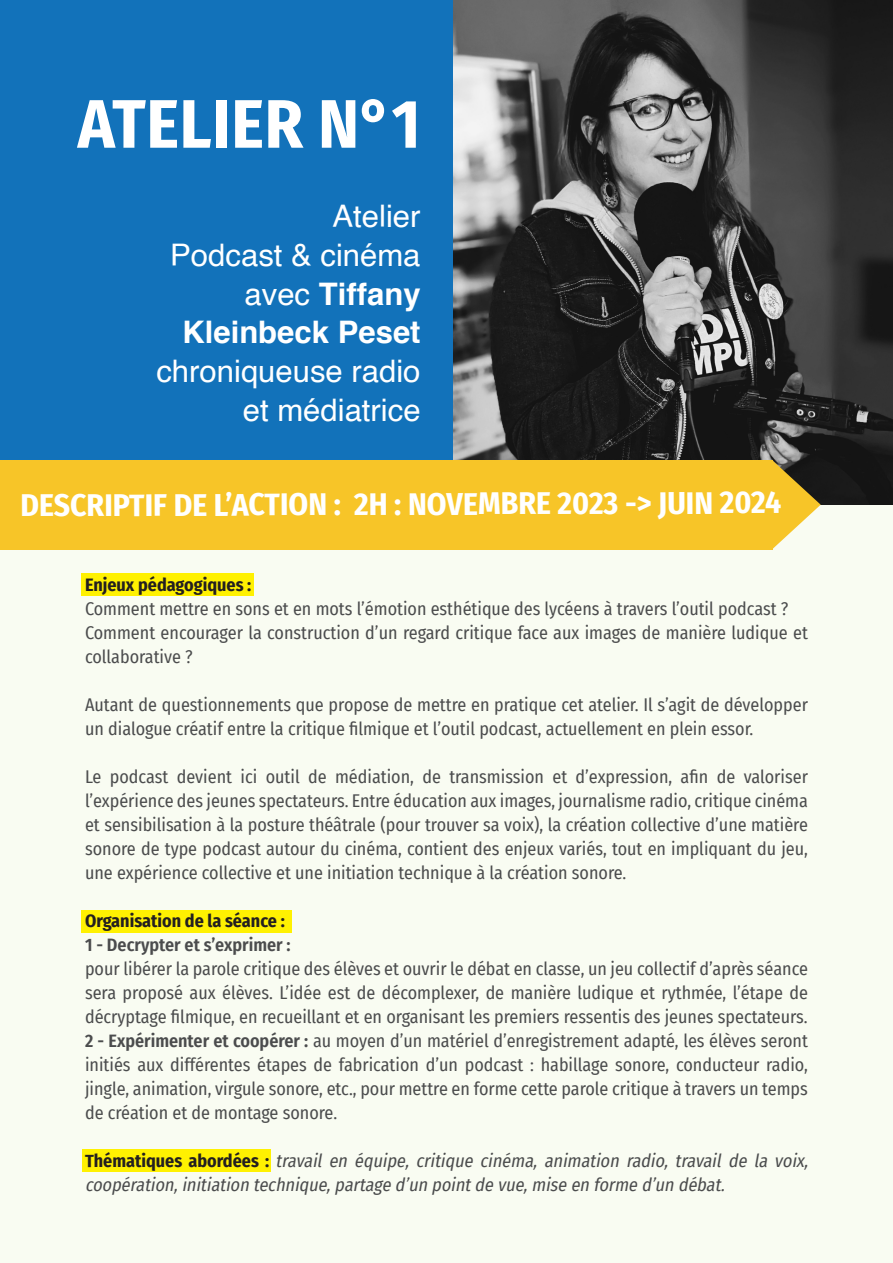
<style>
.page{position:relative;width:893px;height:1263px;background:#fff}
.page>*{position:absolute;margin:0;border:0;box-sizing:border-box;transform-origin:0 0}
.t1{font:700 68.55px "Fira Sans Condensed";letter-spacing:.01em;color:#fff}
.t2{font:700 31.5px "Fira Sans Condensed";letter-spacing:-.005em;color:#fff}
.t3{font:31.05px/38.8px "Helvetica";color:#fff;text-align:right}
.t4{font:18px/24px "Fira Sans Condensed";color:#4b4c4d;text-align:justify}
.t5{font:italic 18px/24px "Fira Sans Condensed";color:#4b4c4d}
.t6{font:700 18px "Fira Sans Condensed";color:#231f20}
.t7{font:600 18px "Fira Sans Condensed";color:#4b4c4d}
.s1{font-weight:700}
.s2{font-weight:600}
.s3{font-weight:700;font-style:normal;color:#231f20}
</style>
<div class="page">
<div style="left:0;top:505px;width:893px;height:758px;background:#f9fcf2"></div>
<div style="left:82px;top:1149px;width:188px;height:23px;background:#fff101"></div>
<div style="left:81px;top:910px;width:210px;height:22px;background:#fff101"></div>
<div style="left:81px;top:574px;width:172px;height:22px;background:#fff101"></div>
<img style="left:453px;top:0;width:440px;height:505px">
<div style="left:0;top:0;width:453px;height:505px;background:#1272ba"></div>
<div style="left:0;top:460px;width:772px;height:89px;background:#f7c528"></div>
<svg style="left:772px;top:460px;width:49px;height:89px"></svg>
<p class="t1" style="left:78px;top:66px;width:344px">ATELIER N°1</p>
<p class="t3" style="left:156px;top:198px;width:266px">Atelier<br>Podcast &amp; cinéma avec <span class="s1">Tiffany<br>Kleinbeck Peset </span>chroniqueuse radio et médiatrice</p>
<p class="t2" style="left:20px;top:478px;width:763px">DESCRIPTIF DE L’ACTION : 2H : NOVEMBRE 2023 -&gt; JUIN 2024</p>
<p class="t6" style="left:85px;top:569px;width:168px">Enjeux pédagogiques :</p>
<p class="t4" style="left:85px;top:596px;width:705px">Comment mettre en sons et en mots l’émotion esthétique des lycéens à travers l’outil podcast ?</p>
<p class="t4" style="left:85px;top:620px;width:724px">Comment encourager la construction d’un regard critique face aux images de manière ludique et collaborative ?</p>
<p class="t4" style="left:85px;top:692px;width:724px">Autant de questionnements que propose de mettre en pratique cet atelier. Il s’agit de développer un dialogue créatif entre la critique filmique et l’outil podcast, actuellement en plein essor.</p>
<p class="t4" style="left:85px;top:764px;width:724px">Le podcast devient ici outil de médiation, de transmission et d’expression, afin de valoriser l’expérience des jeunes spectateurs. Entre éducation aux images, journalisme radio, critique cinéma et sensibilisation à la posture théâtrale (pour trouver sa voix), la création collective d’une matière sonore de type podcast autour du cinéma, contient des enjeux variés, tout en impliquant du jeu, une expérience collective et une initiation technique à la création sonore.</p>
<p class="t6" style="left:85px;top:905px;width:201px">Organisation de la séance :</p>
<p class="t7" style="left:85px;top:930px;width:207px">1 - Decrypter et s’exprimer :</p>
<p class="t4" style="left:85px;top:956px;width:724px">pour libérer la parole critique des élèves et ouvrir le débat en classe, un jeu collectif d’après séance sera proposé aux élèves. L’idée est de décomplexer, de manière ludique et rythmée, l’étape de décryptage filmique, en recueillant et en organisant les premiers ressentis des jeunes spectateurs.</p>
<p class="t4" style="left:85px;top:1028px;width:724px"><span class="s2">2 - Expérimenter et coopérer :</span> au moyen d’un matériel d’enregistrement adapté, les élèves seront initiés aux différentes étapes de fabrication d’un podcast : habillage sonore, conducteur radio, jingle, animation, virgule sonore, etc., pour mettre en forme cette parole critique à travers un temps de création et de montage sonore.</p>
<p class="t5" style="left:85px;top:1148px;width:729px"><span class="s3">T h é m ati q u es a b o rd é es :</span> travail en équipe, critique cinéma, animation radio, travail de la voix, coopération,initiation technique,partage d’un pointde vue,mise en forme d’un débat.</p>
</div>
